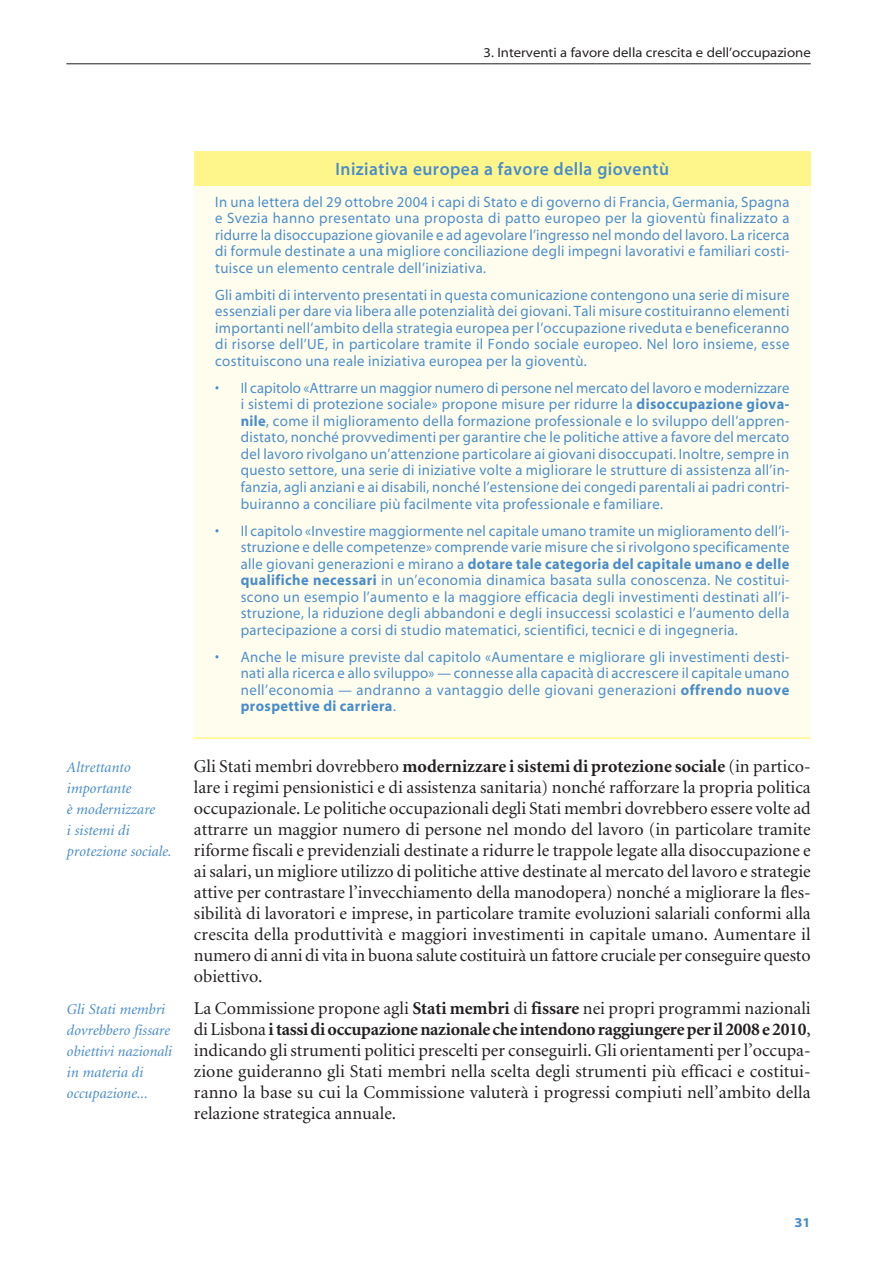
<style>
.page{position:relative;width:896px;height:1266px;background:#fff}
.page>*{position:absolute;margin:0;border:0;box-sizing:border-box;transform-origin:0 0}
.t1{font:18px/21px "Minion";color:#231f20;text-align:justify}
.t2{font:18px "Myriad 565 SB700";letter-spacing:.03em;color:#498cca;scale:.9 1}
.t3{font:15px/16.5px "Myriad 400 RG700";letter-spacing:.03em;color:#498cca;text-align:justify;scale:.9 1}
.t4{font:italic 15px/21px "Minion";color:#498cca}
.t5{font:15px "Myriad 700 BD700";letter-spacing:.03em;color:#498cca;scale:.9 1}
.t6{font:13.5px "Myriad 400 RG700";color:#231f20}
.t7{font:13.5px "Myriad 700 BD700";color:#498cca}
.s1{font-family:"Myriad 700 BD700"}
.s2{font-family:"Myriad 400 RG700"}
.s3{font-weight:700}
</style>
<div class="page">
<svg style="left:66px;top:63px;width:745px;height:676px"></svg>
<p class="t6" style="left:483px;top:47px;width:328px">3. Interventi a favore della crescita e dell’occupazione</p>
<p class="t4" style="left:66px;top:758px;width:106px">Altrettanto importante<br>è modernizzare<br>i sistemi di protezione sociale.</p>
<p class="t4" style="left:66px;top:999px;width:107px">Gli Stati membri dovrebbero fissare obiettivi nazionali in materia di occupazione...</p>
<p class="t2" style="left:335px;top:162px;width:372px">Iniziativa europea a favore della gioventù</p>
<p class="t3" style="left:215px;top:194px;width:639px">In una lettera del 29 ottobre 2004 i capi di Stato e di governo di Francia, Germania, Spagna e Svezia hanno presentato una proposta di patto europeo per la gioventù finalizzato a ridurre la disoccupazione giovanile e ad agevolare l’ingresso nel mondo del lavoro. La ricerca di formule destinate a una migliore conciliazione degli impegni lavorativi e familiari costi&shy;tuisce un elemento centrale dell’iniziativa.</p>
<p class="t3" style="left:215px;top:287px;width:639px">Gli ambiti di intervento presentati in questa comunicazione contengono una serie di misure essenziali per dare via libera alle potenzialità dei giovani. Tali misure costituiranno elementi importanti nell’ambito della strategia europea per l’occupazione riveduta e beneficeranno di risorse dell’UE, in particolare tramite il Fondo sociale europeo. Nel loro insieme, esse costituiscono una reale iniziativa europea per la gioventù.</p>
<p class="t3" style="left:241px;top:381px;width:611px;text-indent:-26px">• Il capitolo «Attrarre un maggior numero di persone nel mercato del lavoro e modernizzare i sistemi di protezione sociale» propone misure per ridurre la <span class="s1">disoccupazione giova&shy;nile</span>, come il miglioramento della formazione professionale e lo sviluppo dell’appren&shy;distato, nonché provvedimenti per garantire che le politiche attive a favore del mercato del lavoro rivolgano un’attenzione particolare ai giovani disoccupati. Inoltre, sempre in questo settore, una serie di iniziative volte a migliorare le strutture di assistenza all’in&shy;fanzia, agli anziani e ai disabili, nonché l’estensione dei congedi parentali ai padri contri&shy;buiranno a conciliare più facilmente vita professionale e familiare.</p>
<p class="t3" style="left:215px;top:523px;width:639px;text-align:right">• Il capitolo «Investire maggiormente nel capitale umano tramite un miglioramento dell’i&shy;struzione e delle competenze» comprende varie misure che si rivolgono specificamente</p>
<p class="t5" style="left:241px;top:558px;width:611px"><span class="s2">alle giovani generazioni e mirano a</span> dotare tale categoria del capitale umano e delle</p>
<p class="t3" style="left:241px;top:573px;width:611px"><span class="s1">qualifiche necessari</span> in un’economia dinamica basata sulla conoscenza. Ne costitui&shy;scono un esempio l’aumento e la maggiore efficacia degli investimenti destinati all’i&shy;struzione, la riduzione degli abbandoni e degli insuccessi scolastici e l’aumento della partecipazione a corsi di studio matematici, scientifici, tecnici e di ingegneria.</p>
<p class="t3" style="left:241px;top:649px;width:611px;text-indent:-26px">• Anche le misure previste dal capitolo «Aumentare e migliorare gli investimenti desti&shy;nati alla ricerca e allo sviluppo» — connesse alla capacità di accrescere il capitale umano nell’economia — andranno a vantaggio delle giovani generazioni <span class="s1">offrendo nuove</span></p>
<p class="t5" style="left:241px;top:700px;width:174px">prospettive di carriera<span class="s2">.</span></p>
<p class="t1" style="left:194px;top:757px;width:618px">Gli Stati membri dovrebbero <span class="s3">modernizzare i sistemi di protezione sociale</span> (in partico&shy;lare i regimi pensionistici e di assistenza sanitaria) nonché rafforzare la propria politica occupazionale. Le politiche occupazionali degli Stati membri dovrebbero essere volte ad attrarre un maggior numero di persone nel mondo del lavoro (in particolare tramite riforme fiscali e previdenziali destinate a ridurre le trappole legate alla disoccupazione e ai salari, un migliore utilizzo di politiche attive destinate al mercato del lavoro e strategie attive per contrastare l’invecchiamento della manodopera) nonché a migliorare la fles&shy;sibilità di lavoratori e imprese, in particolare tramite evoluzioni salariali conformi alla crescita della produttività e maggiori investimenti in capitale umano. Aumentare il numero di anni di vita in buona salute costituirà un fattore cruciale per conseguire questo obiettivo.</p>
<p class="t1" style="left:194px;top:999px;width:618px">La Commissione propone agli <span class="s3">Stati membri</span> di <span class="s3">fissare</span> nei propri programmi nazionali di Lisbona <span class="s3">i tassi di occupazione nazionale che intendono raggiungere per il 2008 e 2010</span>, indicando gli strumenti politici prescelti per conseguirli. Gli orientamenti per l’occupa&shy;zione guideranno gli Stati membri nella scelta degli strumenti più efficaci e costitui&shy;ranno la base su cui la Commissione valuterà i progressi compiuti nell’ambito della relazione strategica annuale.</p>
<p class="t7" style="left:794px;top:1216px;width:18px">31</p>
</div>
